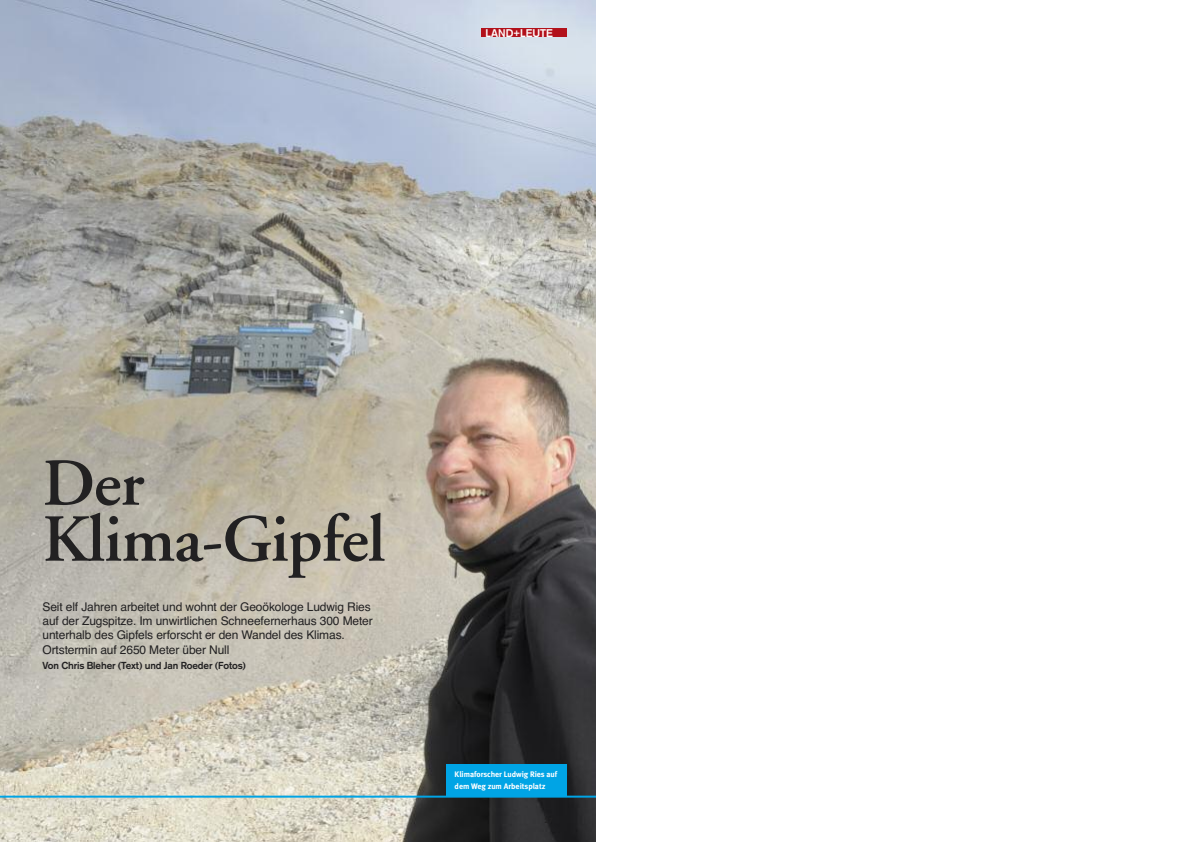
<style>
.page{position:relative;width:1191px;height:842px;background:#fff}
.page>*{position:absolute;margin:0;border:0;box-sizing:border-box;transform-origin:0 0}
.t1{font:600 67px/56px "Adobe Garamond";letter-spacing:-.01em;color:#222122}
.t2{font:12px/14.4px "Helvetica";letter-spacing:-.01em;color:#222122}
.t3{font:700 11px "Akzidenz Grotesk";letter-spacing:.005em;color:#fff}
.t4{font:700 10px "Akzidenz Grotesk";letter-spacing:-.01em;color:#222122}
.t5{font:700 8px/12px "Meta";color:#fff}
</style>
<div class="page">
<img style="left:0;top:0;width:595px;height:842px">
<div style="left:481px;top:28px;width:86px;height:9px;background:#b2111b"></div>
<div style="left:446px;top:764px;width:121px;height:33px;background:#00a4e5"></div>
<hr style="left:0;top:796px;width:595px;height:2px;background:#00a4e5">
<p class="t3" style="left:485px;top:29px;width:69px">LAND+LEUTE</p>
<h1 class="t1" style="left:43px;top:461px;width:344px">Der<br>Klima-Gipfel</h1>
<p class="t2" style="left:43px;top:599px;width:332px">Seit elf Jahren arbeitet und wohnt der Geoökologe Ludwig Ries auf der Zugspitze. Im unwirtlichen Schneefernerhaus 300 Meter unterhalb des Gipfels erforscht er den Wandel des Klimas.<br>Ortstermin auf 2650 Meter über Null</p>
<p class="t4" style="left:43px;top:661px;width:205px">Von Chris Bleher (Text) und Jan Roeder (Fotos)</p>
<p class="t5" style="left:454px;top:769px;width:104px">Klimaforscher Ludwig Ries auf dem Weg zum Arbeitsplatz</p>
</div>
